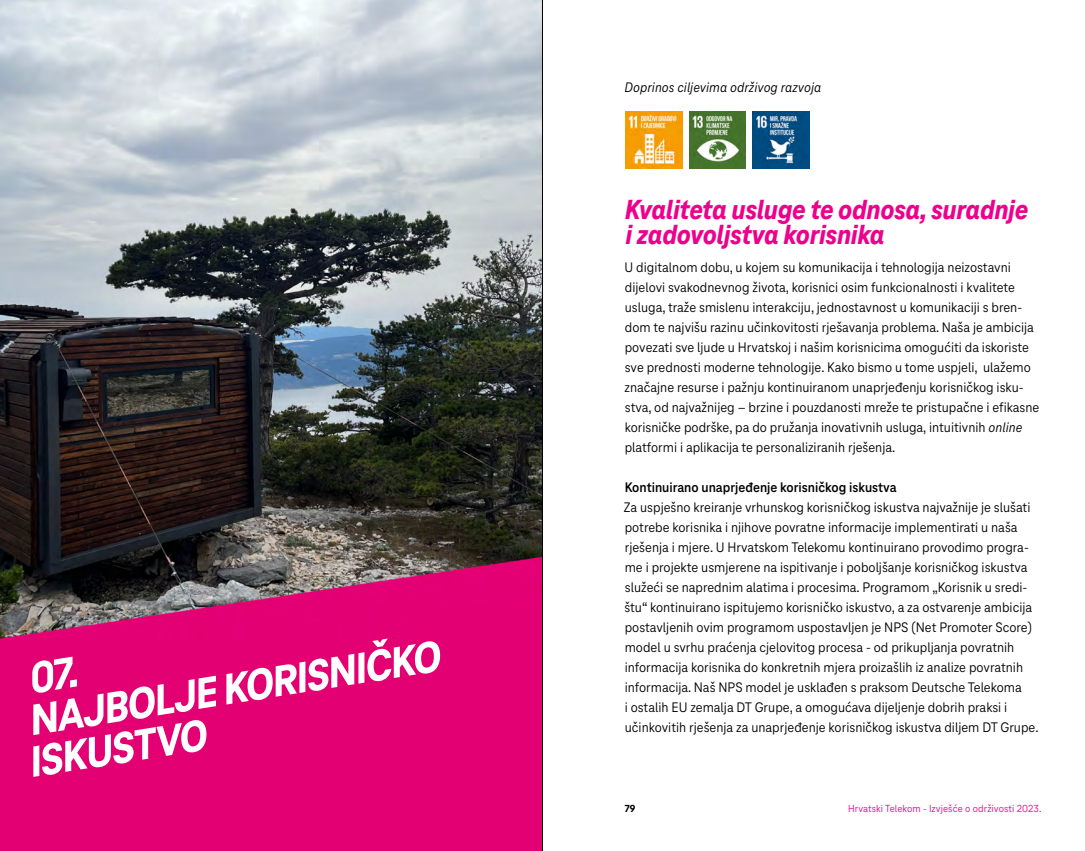
<style>
.page{position:relative;width:1085px;height:851px;background:#fff}
.page>*{position:absolute;margin:0;border:0;box-sizing:border-box;transform-origin:0 0}
.t1{font:italic 800 45px/41.2px "Tele Neo";color:#fff}
.t2{font:italic 800 28.75px/25px "Tele Neo";letter-spacing:-.015em;color:#ec008c}
.t3{font:14.38px/20px "Tele Neo";color:#000}
.t4{font:700 14.38px "Tele Neo";color:#000}
.t5{font:italic 14.38px "Tele Neo";color:#000}
.t6{font:10.62px "Tele Neo";letter-spacing:.01em;color:#ec008c}
.t7{font:800 10.62px "Tele Neo";color:#000}
.s1{font-style:italic}
</style>
<div class="page">
<img style="left:0;top:0;width:542px;height:850px">
<hr style="left:542px;top:0;width:1px;height:850px;background:#000">
<img style="left:625px;top:112px;width:57px;height:56px">
<img style="left:689px;top:112px;width:56px;height:56px">
<img style="left:752px;top:112px;width:57px;height:56px">
<h1 class="t1" style="left:12px;top:661px;width:424px;rotate:-9deg">07.<br>NAJBOLJE KORISNIČKO<br>ISKUSTVO</h1>
<p class="t5" style="left:624px;top:79px;width:198px">Doprinos ciljevima održivog razvoja</p>
<h2 class="t2" style="left:625px;top:197px;width:405px">Kvaliteta usluge te odnosa, suradnje i zadovoljstva korisnika</h2>
<p class="t3" style="left:624px;top:257px;width:416px">U digitalnom dobu, u kojem su komunikacija i tehnologija neizostavni dijelovi svakodnevnog života, korisnici osim funkcionalnosti i kvalitete usluga, traže smislenu interakciju, jednostavnost u komunikaciji s bren&shy;dom te najvišu razinu učinkovitosti rješavanja problema. Naša je ambicija povezati sve ljude u Hrvatskoj i našim korisnicima omogućiti da iskoriste sve prednosti moderne tehnologije. Kako bismo u tome uspjeli, ulažemo značajne resurse i pažnju kontinuiranom unaprjeđenju korisničkog isku&shy;stva, od najvažnijeg – brzine i pouzdanosti mreže te pristupačne i efikasne korisničke podrške, pa do pružanja inovativnih usluga, intuitivnih <span class="s1">online </span>platformi i aplikacija te personaliziranih rješenja.</p>
<p class="t4" style="left:624px;top:479px;width:273px">Kontinuirano unaprjeđenje korisničkog iskustva</p>
<p class="t3" style="left:624px;top:497px;width:416px">Za uspješno kreiranje vrhunskog korisničkog iskustva najvažnije je slušati potrebe korisnika i njihove povratne informacije implementirati u naša rješenja i mjere. U Hrvatskom Telekomu kontinuirano provodimo progra&shy;me i projekte usmjerene na ispitivanje i poboljšanje korisničkog iskustva služeći se naprednim alatima i procesima. Programom „Korisnik u sredi&shy;štu“ kontinuirano ispitujemo korisničko iskustvo, a za ostvarenje ambicija postavljenih ovim programom uspostavljen je NPS (Net Promoter Score) model u svrhu praćenja cjelovitog procesa - od prikupljanja povratnih informacija korisnika do konkretnih mjera proizašlih iz analize povratnih informacija. Naš NPS model je usklađen s praksom Deutsche Telekoma<br>i ostalih EU zemalja DT Grupe, a omogućava dijeljenje dobrih praksi i učinkovitih rješenja za unaprjeđenje korisničkog iskustva diljem DT Grupe.</p>
<p class="t7" style="left:625px;top:802px;width:12px">79</p>
<p class="t6" style="left:848px;top:802px;width:195px">Hrvatski Telekom - Izvješće o održivosti 2023.</p>
</div>
